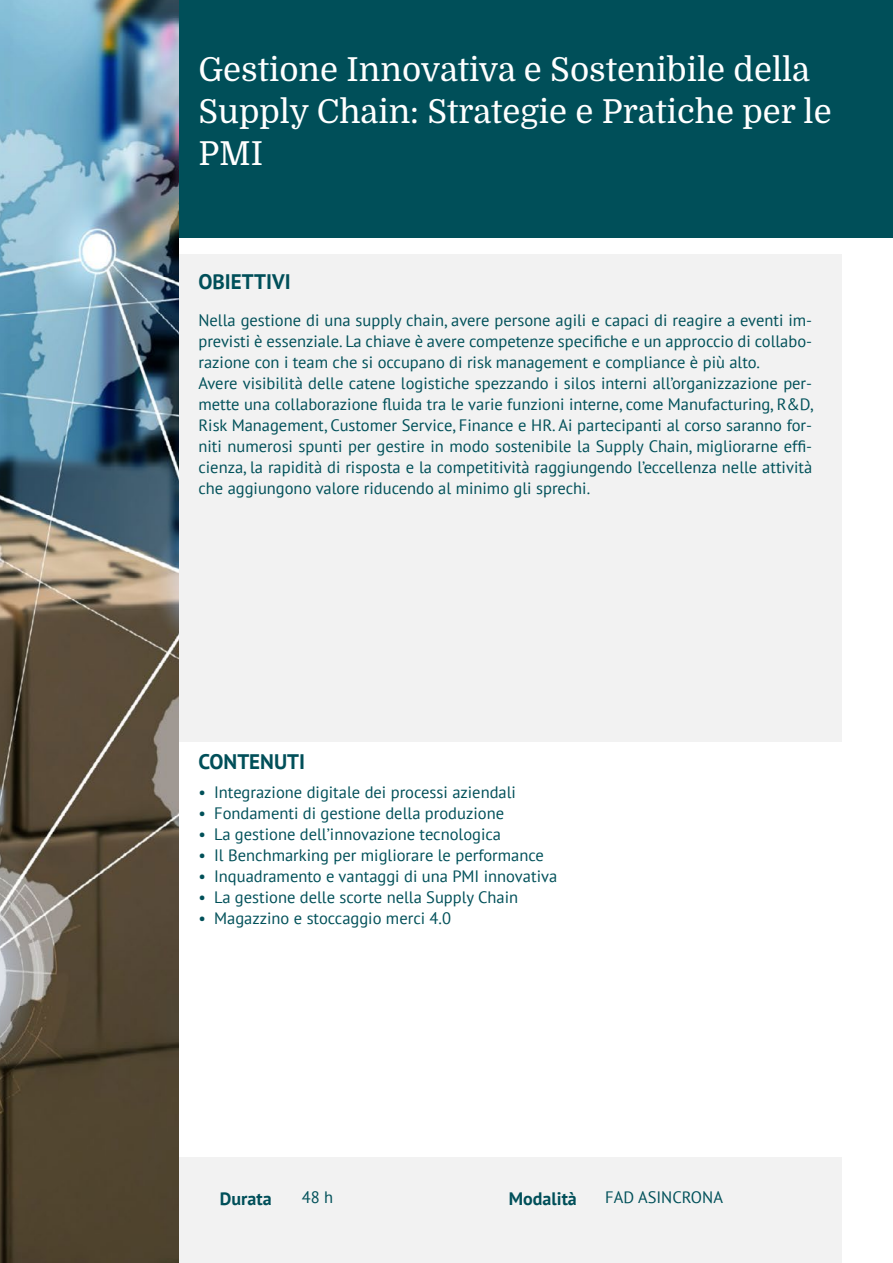
<style>
.page{position:relative;width:893px;height:1263px;background:#fff}
.page>*{position:absolute;margin:0;border:0;box-sizing:border-box;transform-origin:0 0}
.t1{font:33px/42px "Domine";color:#fff}
.t2{font:700 21px "PT Sans";color:#004f59}
.t3{font:700 18px "PT Sans";color:#004f59}
.t4{font:16.5px/21px "PT Sans";color:#005059}
</style>
<div class="page">
<div style="left:123px;top:255px;width:719px;height:487px;background:#f2f2f2"></div>
<div style="left:123px;top:1158px;width:719px;height:105px;background:#f2f2f2"></div>
<div style="left:179px;top:0;width:714px;height:238px;background:#004f59"></div>
<img style="left:0;top:0;width:179px;height:1263px">
<h1 class="t1" style="left:198px;top:49px;width:635px">Gestione Innovativa e Sostenibile della<br>Supply Chain: Strategie e Pratiche per le<br>PMI</h1>
<p class="t2" style="left:198px;top:267px;width:94px">OBIETTIVI</p>
<p class="t4" style="left:198px;top:309px;width:616px">Nella gestione di una supply chain, avere persone agili e capaci di reagire a eventi im&shy;previsti è essenziale. La chiave è avere competenze specifiche e un approccio di collabo&shy;razione con i team che si occupano di risk management e compliance è più alto.<br>Avere visibilità delle catene logistiche spezzando i silos interni all’organizzazione per&shy;mette una collaborazione fluida tra le varie funzioni interne, come Manufacturing, R&amp;D, Risk Management, Customer Service, Finance e HR. Ai partecipanti al corso saranno for&shy;niti numerosi spunti per gestire in modo sostenibile la Supply Chain, migliorarne effi&shy;cienza, la rapidità di risposta e la competitività raggiungendo l’eccellenza nelle attività che aggiungono valore riducendo al minimo gli sprechi.</p>
<p class="t2" style="left:198px;top:747px;width:108px">CONTENUTI</p>
<p class="t4" style="left:198px;top:781px;width:319px">• Integrazione digitale dei processi aziendali</p>
<p class="t4" style="left:198px;top:802px;width:307px">• Fondamenti di gestione della produzione</p>
<p class="t4" style="left:198px;top:823px;width:304px">• La gestione dell’innovazione tecnologica</p>
<p class="t4" style="left:198px;top:844px;width:347px">• Il Benchmarking per migliorare le performance</p>
<p class="t4" style="left:198px;top:865px;width:360px">• Inquadramento e vantaggi di una PMI innovativa</p>
<p class="t4" style="left:198px;top:886px;width:321px">• La gestione delle scorte nella Supply Chain</p>
<p class="t4" style="left:198px;top:907px;width:254px">• Magazzino e stoccaggio merci 4.0</p>
<p class="t4" style="left:302px;top:1187px;width:33px">48 h</p>
<p class="t4" style="left:605px;top:1187px;width:119px">FAD ASINCRONA</p>
<p class="t3" style="left:220px;top:1186px;width:53px">Durata</p>
<p class="t3" style="left:509px;top:1186px;width:70px">Modalità</p>
</div>
